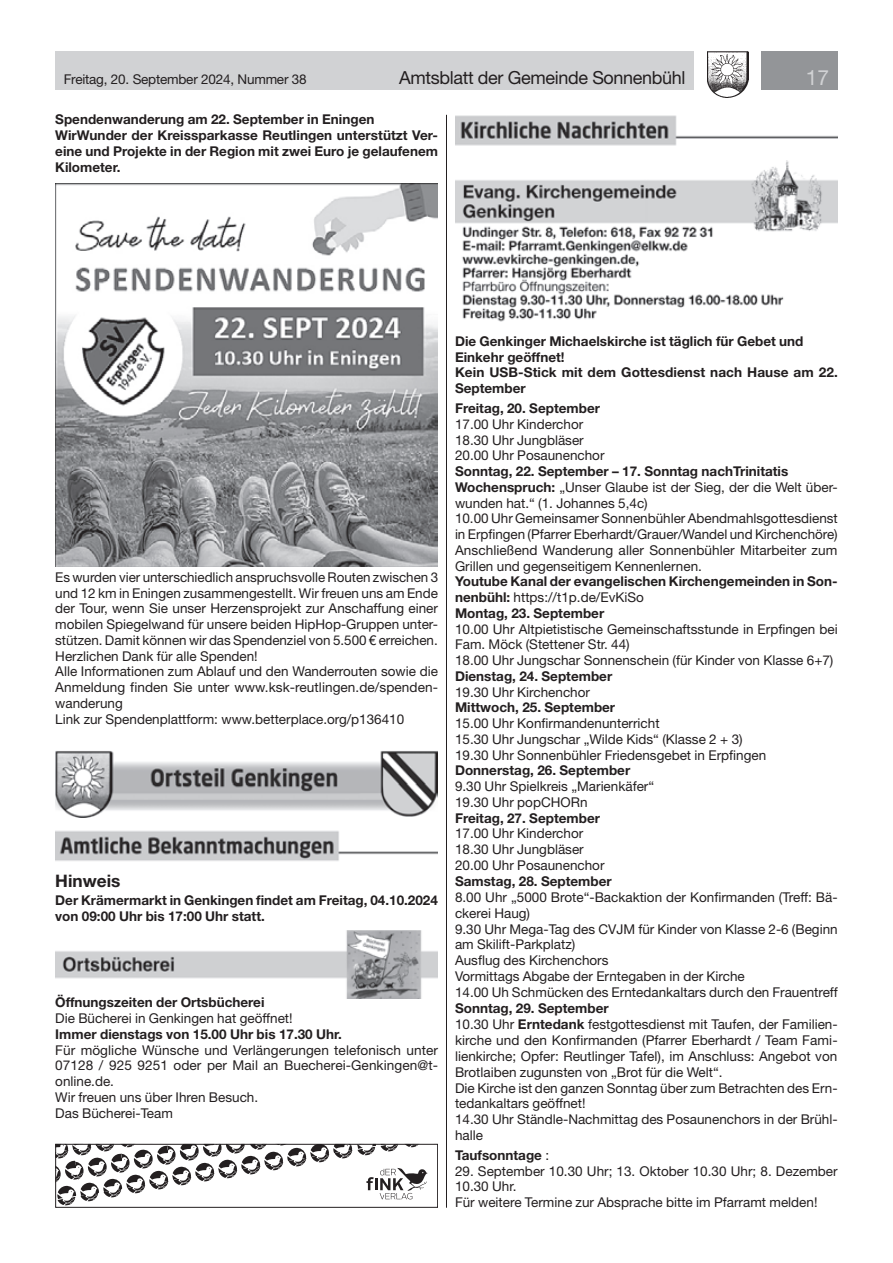
<style>
.page{position:relative;width:893px;height:1263px;background:#fff}
.page>*{position:absolute;margin:0;border:0;box-sizing:border-box;transform-origin:0 0}
.t1{font:21px "Helvetica Neue LT Std";color:#d1d2d4}
.t2{font:18px "Helvetica Neue LT Std";letter-spacing:-.02em;color:#231f20}
.t3{font:700 17.25px "Helvetica Neue LT Std";color:#231f20}
.t4{font:13.5px/15.8px "Helvetica Neue LT Std";color:#231f20}
.t5{font:700 13.5px/15.8px "Helvetica Neue LT Std";color:#231f20}
.s1{font-weight:700}
.s2{font-weight:400}
</style>
<div class="page">
<div style="left:55px;top:51px;width:639px;height:38px;background:#d1d2d4"></div>
<div style="left:761px;top:51px;width:77px;height:38px;background:#939598"></div>
<img style="left:707px;top:51px;width:41px;height:47px">
<img style="left:55px;top:183px;width:383px;height:383px">
<img style="left:55px;top:751px;width:383px;height:66px">
<img style="left:55px;top:830px;width:383px;height:31px">
<img style="left:55px;top:930px;width:383px;height:69px">
<img style="left:455px;top:115px;width:383px;height:31px">
<img style="left:455px;top:160px;width:383px;height:162px">
<hr style="left:446px;top:115px;width:1px;height:1093px;background:#231f20">
<svg style="left:57px;top:1146px;width:371px;height:60px"></svg>
<div style="left:55px;top:1144px;width:383px;height:64px;border:1px solid #231f20"></div>
<p class="t4" style="left:64px;top:71px;width:244px">Freitag, 20. September 2024, Nummer 38</p>
<h2 class="t2" style="left:399px;top:67px;width:288px">Amtsblatt der Gemeinde Sonnenbühl</h2>
<h1 class="t1" style="left:806px;top:65px;width:25px">17</h1>
<p class="t5" style="left:55px;top:111px;width:384px">Spendenwanderung am 22. September in Eningen WirWunder der Kreissparkasse Reutlingen unterstützt Ver&shy;eine und Projekte in der Region mit zwei Euro je gelaufenem Kilometer.</p>
<p class="t4" style="left:55px;top:569px;width:384px">Es wurden vier unterschiedlich anspruchsvolle Routen zwischen 3 und 12 km in Eningen zusammengestellt. Wir freuen uns am Ende der Tour, wenn Sie unser Herzensprojekt zur Anschaffung einer mobilen Spiegelwand für unsere beiden HipHop-Gruppen unter&shy;stützen. Damit können wir das Spendenziel von 5.500 € erreichen.<br>Herzlichen Dank für alle Spenden!<br>Alle Informationen zum Ablauf und den Wanderrouten sowie die Anmeldung finden Sie unter www.ksk-reutlingen.de/spenden&shy;wanderung<br>Link zur Spendenplattform: www.betterplace.org/p136410</p>
<p class="t3" style="left:55px;top:870px;width:67px">Hinweis</p>
<p class="t5" style="left:55px;top:892px;width:384px">Der Krämermarkt in Genkingen findet am Freitag, 04.10.2024 von 09:00 Uhr bis 17:00 Uhr statt.</p>
<p class="t5" style="left:55px;top:994px;width:211px">Öffnungszeiten der Ortsbücherei</p>
<p class="t4" style="left:55px;top:1010px;width:239px">Die Bücherei in Genkingen hat geöffnet!</p>
<p class="t5" style="left:55px;top:1026px;width:288px">Immer dienstags von 15.00 Uhr bis 17.30 Uhr.</p>
<p class="t4" style="left:55px;top:1042px;width:384px">Für mögliche Wünsche und Verlängerungen telefonisch unter 07128 / 925 9251 oder per Mail an Buecherei-Genkingen@t&shy;online.de.<br>Wir freuen uns über Ihren Besuch.<br>Das Bücherei-Team</p>
<p class="t5" style="left:455px;top:333px;width:384px">Die Genkinger Michaelskirche ist täglich für Gebet und Einkehr geöffnet!<br>Kein USB-Stick mit dem Gottesdienst nach Hause am 22.<br>September</p>
<p class="t5" style="left:455px;top:400px;width:147px">Freitag, 20. September</p>
<p class="t4" style="left:455px;top:416px;width:151px">17.00 Uhr Kinderchor<br>18.30 Uhr Jungbläser<br>20.00 Uhr Posaunenchor</p>
<p class="t4" style="left:455px;top:463px;width:384px"><span class="s1">Sonntag, 22. September – 17. Sonntag nachTrinitatis Wochenspruch:</span> „Unser Glaube ist der Sieg, der die Welt über&shy;wunden hat.“ (1. Johannes 5,4c)<br>10.00 Uhr Gemeinsamer Sonnenbühler Abendmahlsgottesdienst in Erpfingen (Pfarrer Eberhardt/Grauer/Wandel und Kirchenchöre)<br>Anschließend Wanderung aller Sonnenbühler Mitarbeiter zum Grillen und gegenseitigem Kennenlernen.</p>
<p class="t5" style="left:455px;top:573px;width:384px">Youtube Kanal der evangelischen Kirchengemeinden in Son&shy;nenbühl: <span class="s2">https://t1p.de/EvKiSo<br></span>Montag, 23. September</p>
<p class="t4" style="left:455px;top:621px;width:384px">10.00 Uhr Altpietistische Gemeinschaftsstunde in Erpfingen bei<br>Fam. Möck (Stettener Str. 44)<br>18.00 Uhr Jungschar Sonnenschein (für Kinder von Klasse 6+7)</p>
<p class="t5" style="left:455px;top:668px;width:159px">Dienstag, 24. September</p>
<p class="t4" style="left:455px;top:684px;width:137px">19.30 Uhr Kirchenchor</p>
<p class="t5" style="left:455px;top:699px;width:162px">Mittwoch, 25. September</p>
<p class="t4" style="left:455px;top:715px;width:313px">15.00 Uhr Konfirmandenunterricht<br>15.30 Uhr Jungschar „Wilde Kids“ (Klasse 2 + 3)<br>19.30 Uhr Sonnenbühler Friedensgebet in Erpfingen</p>
<p class="t5" style="left:455px;top:762px;width:177px">Donnerstag, 26. September</p>
<p class="t4" style="left:455px;top:778px;width:201px">9.30 Uhr Spielkreis „Marienkäfer“<br>19.30 Uhr popCHORn</p>
<p class="t5" style="left:455px;top:810px;width:147px">Freitag, 27. September</p>
<p class="t4" style="left:455px;top:825px;width:151px">17.00 Uhr Kinderchor<br>18.30 Uhr Jungbläser<br>20.00 Uhr Posaunenchor</p>
<p class="t5" style="left:455px;top:873px;width:158px">Samstag, 28. September</p>
<p class="t4" style="left:455px;top:889px;width:384px">8.00 Uhr „5000 Brote“-Backaktion der Konfirmanden (Treff: Bä&shy;ckerei Haug)<br>9.30 Uhr Mega-Tag des CVJM für Kinder von Klasse 2-6 (Beginn am Skilift-Parkplatz)<br>Ausflug des Kirchenchors<br>Vormittags Abgabe der Erntegaben in der Kirche<br>14.00 Uh Schmücken des Erntedankaltars durch den Frauentreff</p>
<p class="t4" style="left:455px;top:1000px;width:384px"><span class="s1">Sonntag, 29. September<br></span>10.30 Uhr <span class="s1">Erntedank</span> festgottesdienst mit Taufen, der Familien&shy;kirche und den Konfirmanden (Pfarrer Eberhardt / Team Fami&shy;lienkirche; Opfer: Reutlinger Tafel), im Anschluss: Angebot von Brotlaiben zugunsten von „Brot für die Welt“.<br>Die Kirche ist den ganzen Sonntag über zum Betrachten des Ern&shy;tedankaltars geöffnet!<br>14.30 Uhr Ständle-Nachmittag des Posaunenchors in der Brühl&shy;halle</p>
<p class="t5" style="left:455px;top:1147px;width:96px">Taufsonntage <span class="s2">:</span></p>
<p class="t4" style="left:455px;top:1163px;width:384px">29. September 10.30 Uhr; 13. Oktober 10.30 Uhr; 8. Dezember<br>10.30 Uhr.<br>Für weitere Termine zur Absprache bitte im Pfarramt melden!</p>
</div>
